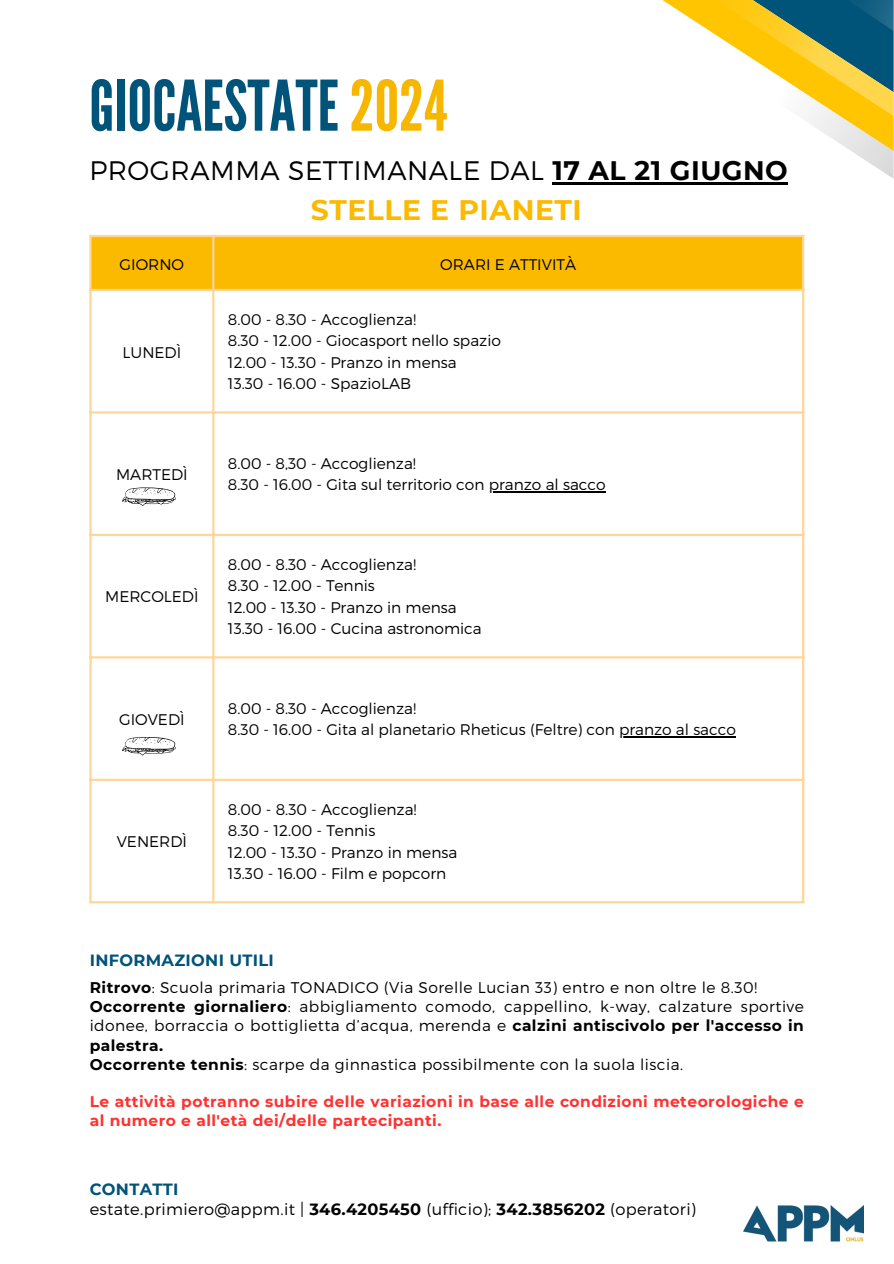
<style>
.page{position:relative;width:894px;height:1264px;background:#fff}
.page>*{position:absolute;margin:0;border:0;box-sizing:border-box;transform-origin:0 0}
.t1{font:69.6px "League Gothic";color:#005379}
.t2{font:700 28.2px "Montserrat";letter-spacing:.02em;color:#fbba00}
.t3{font:300 26.7px "Montserrat";letter-spacing:.02em;color:#000}
.t4{font:300 16.2px "Montserrat";letter-spacing:.02em;color:#000}
.t5{font:700 16.2px "Montserrat";letter-spacing:.02em;color:#005379}
.t6{font:300 15.45px/19.2px "Montserrat";color:#000;text-align:justify}
.t7{font:300 15.45px "Montserrat";letter-spacing:.03em;color:#000}
.t8{font:700 15.45px/19.2px "Montserrat";letter-spacing:.03em;color:#ff3131}
.s1{color:#f7b700}
.s2{font-weight:700}
</style>
<div class="page">
<img style="left:743px;top:1205px;width:120px;height:36px">
<div style="left:92px;top:237px;width:709px;height:52px;background:#fbba00"></div>
<svg style="left:92px;top:291px;width:709px;height:610px"></svg>
<hr style="left:488px;top:491px;width:117px;height:1px;background:#000">
<hr style="left:619px;top:736px;width:116px;height:1px;background:#000">
<hr style="left:89px;top:237px;width:3px;height:664px;background:#ffd699">
<hr style="left:212px;top:237px;width:2px;height:664px;background:#ffd699">
<hr style="left:801px;top:237px;width:3px;height:664px;background:#ffd699">
<hr style="left:89px;top:235px;width:715px;height:2px;background:#ffd699">
<hr style="left:89px;top:289px;width:715px;height:2px;background:#ffd699">
<hr style="left:89px;top:411px;width:715px;height:2px;background:#ffd699">
<hr style="left:89px;top:534px;width:715px;height:2px;background:#ffd699">
<hr style="left:89px;top:656px;width:715px;height:2px;background:#ffd699">
<hr style="left:89px;top:778px;width:715px;height:3px;background:#ffd699">
<hr style="left:89px;top:901px;width:715px;height:2px;background:#ffd699">
<svg style="left:852px;top:151px;width:41px;height:27px"></svg>
<svg style="left:662px;top:0;width:231px;height:151px"></svg>
<svg style="left:119px;top:468px;width:60px;height:59px"></svg>
<hr style="left:552px;top:183px;width:236px;height:2px;background:#000">
<svg style="left:119px;top:717px;width:60px;height:59px"></svg>
<h3 class="t1" style="left:89px;top:66px;width:359px">GIOCAESTATE<span class="s1">2024</span></h3>
<p class="t3" style="left:89px;top:154px;width:699px">PROGRAMMA SETTIMANALE DAL <span class="s2">17 AL 21 GIUGNO</span></p>
<p class="t2" style="left:311px;top:192px;width:272px">STELLE E PIANETI</p>
<h1 class="t6" style="left:120px;top:254px;width:66px">GIORNO</h1>
<h2 class="t6" style="left:440px;top:254px;width:137px">ORARI E ATTIVITÀ</h2>
<p class="t6" style="left:122px;top:341px;width:60px">LUNEDÌ</p>
<p class="t6" style="left:116px;top:464px;width:73px">MARTEDÌ</p>
<p class="t6" style="left:105px;top:586px;width:95px">MERCOLEDÌ</p>
<p class="t6" style="left:119px;top:709px;width:67px">GIOVEDÌ</p>
<p class="t6" style="left:117px;top:831px;width:72px">VENERDÌ</p>
<p class="t6" style="left:228px;top:309px;width:189px">8.00 - 8.30 - Accoglienza!</p>
<p class="t6" style="left:228px;top:330px;width:274px">8.30 - 12.00 - Giocasport nello spazio</p>
<p class="t6" style="left:228px;top:352px;width:230px">12.00 - 13.30 - Pranzo in mensa</p>
<p class="t6" style="left:228px;top:373px;width:185px">13.30 - 16.00 - SpazioLAB</p>
<p class="t6" style="left:228px;top:453px;width:189px">8.00 - 8,30 - Accoglienza!</p>
<p class="t6" style="left:228px;top:474px;width:379px">8.30 - 16.00 - Gita sul territorio con pranzo al sacco</p>
<p class="t6" style="left:228px;top:554px;width:189px">8.00 - 8.30 - Accoglienza!</p>
<p class="t6" style="left:228px;top:575px;width:148px">8.30 - 12.00 - Tennis</p>
<p class="t6" style="left:228px;top:596px;width:230px">12.00 - 13.30 - Pranzo in mensa</p>
<p class="t6" style="left:228px;top:618px;width:255px">13.30 - 16.00 - Cucina astronomica</p>
<p class="t6" style="left:228px;top:697px;width:189px">8.00 - 8.30 - Accoglienza!</p>
<p class="t6" style="left:228px;top:719px;width:509px">8.30 - 16.00 - Gita al planetario Rheticus (Feltre) con pranzo al sacco</p>
<p class="t6" style="left:228px;top:798px;width:190px">8.00 - 8.30 - Accoglienza!</p>
<p class="t6" style="left:228px;top:820px;width:149px">8.30 - 12.00 - Tennis</p>
<p class="t6" style="left:228px;top:841px;width:231px">12.00 - 13.30 - Pranzo in mensa</p>
<p class="t6" style="left:228px;top:863px;width:220px">13.30 - 16.00 - Film e popcorn</p>
<p class="t5" style="left:90px;top:950px;width:186px">INFORMAZIONI UTILI</p>
<p class="t7" style="left:90px;top:977px;width:668px"><span class="s2">Ritrovo</span>: Scuola primaria TONADICO (Via Sorelle Lucian 33) entro e non oltre le 8.30!</p>
<h3 class="t6" style="left:90px;top:996px;width:715px"><span class="s2">Occorrente giornaliero</span>: abbigliamento comodo, cappellino, k-way, calzature sportive idonee, borraccia o bottiglietta d’acqua, merenda e <span class="s2">calzini antiscivolo per l'accesso in palestra.</span></h3>
<p class="t7" style="left:90px;top:1054px;width:594px"><span class="s2">Occorrente tennis</span>: scarpe da ginnastica possibilmente con la suola liscia.</p>
<p class="t8" style="left:90px;top:1091px;width:715px">Le attività potranno subire delle variazioni in base alle condizioni meteorologiche e al numero e all'età dei/delle partecipanti.</p>
<p class="t5" style="left:90px;top:1179px;width:90px">CONTATTI</p>
<h4 class="t4" style="left:90px;top:1198px;width:607px">estate.primiero@appm.it | <span class="s2">346.4205450</span> (ufficio); <span class="s2">342.3856202</span> (operatori)</h4>
</div>
